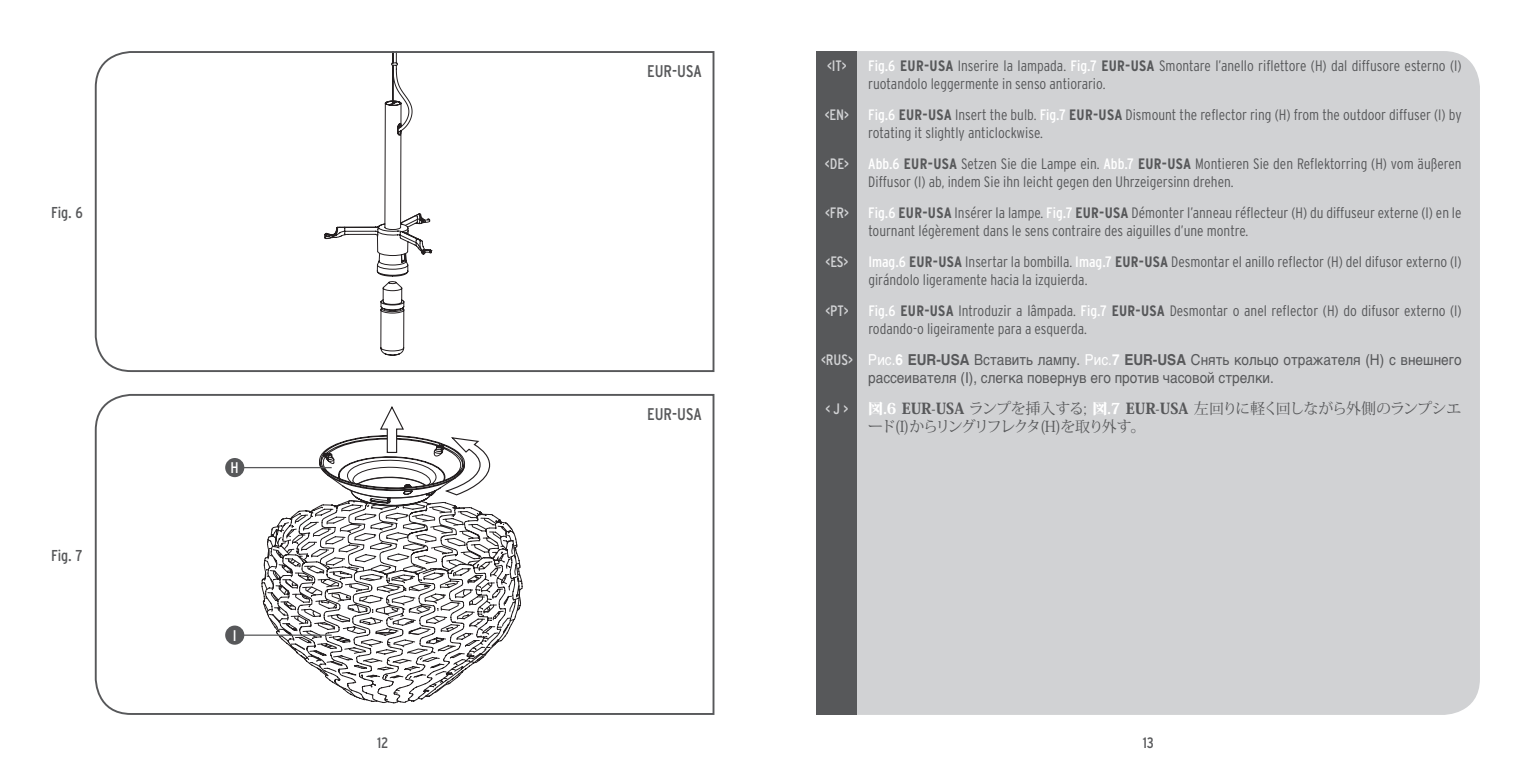
<style>
.page{position:relative;width:1531px;height:766px;background:#fff}
.page>*{position:absolute;margin:0;border:0;box-sizing:border-box;transform-origin:0 0}
.t1{font:condensed 16.88px "Interstate";color:#57585a}
.t2{font:condensed 15.75px "Interstate";color:#57585a}
.t3{font:condensed 15.53px "Interstate";color:#fff}
.t4{font:300 condensed 15.08px/18px "Interstate";color:#57585a}
.t5{font:15.08px/18px "Helvetica";color:#57585a;scale:.9 1}
.t6{font:15.08px/18px "Koz Min Pro";letter-spacing:-.09em;color:#57585a}
.t7{font:condensed 15.08px "Interstate";color:#d1d2d4}
.t8{font:condensed 15.08px "Interstate";color:#57585a}
.s1{font-weight:400;color:#fff}
.s2{font-weight:700}
.s3{font-family:"Interstate";font-stretch:condensed;color:#d1d2d4}
.s4{color:#fff}
.s5{font-weight:700;color:#fff}
.s6{font-weight:800;color:#fff}
.s7{font-weight:800}
</style>
<div class="page">
<div style="left:857px;top:51px;width:623px;height:663px;background:#d1d2d4"></div>
<div style="left:816px;top:51px;width:41px;height:663px;background:#57585a"></div>
<svg style="left:94px;top:51px;width:621px;height:321px"></svg>
<svg style="left:94px;top:394px;width:621px;height:321px"></svg>
<hr style="left:235px;top:467px;width:97px;height:1px;background:#57585a">
<div style="left:225px;top:458px;width:19px;height:19px;background:#57585a;border-radius:50%"></div>
<hr style="left:235px;top:634px;width:97px;height:1px;background:#57585a">
<div style="left:225px;top:625px;width:19px;height:19px;background:#57585a;border-radius:50%"></div>
<p class="t2" style="left:51px;top:203px;width:33px">Fig. 6</p>
<p class="t2" style="left:51px;top:546px;width:33px">Fig. 7</p>
<p class="t3" style="left:231px;top:459px;width:10px">H</p>
<p class="t3" style="left:233px;top:626px;width:5px">I</p>
<p class="t1" style="left:647px;top:62px;width:56px">EUR-USA</p>
<p class="t1" style="left:647px;top:405px;width:56px">EUR-USA</p>
<p class="t7" style="left:827px;top:57px;width:21px">&lt;IT&gt;</p>
<p class="t4" style="left:868px;top:57px;width:595px"><span class="s1">Fig.6</span> <span class="s2">EUR-USA</span> Inserire la lampada. <span class="s1">Fig.7</span> <span class="s2">EUR-USA</span> Smontare l’anello riflettore (H) dal diffusore esterno (I) ruotandolo leggermente in senso antiorario.</p>
<p class="t7" style="left:825px;top:106px;width:26px">&lt;EN&gt;</p>
<p class="t4" style="left:868px;top:106px;width:595px"><span class="s1">Fig.6</span> <span class="s2">EUR-USA</span> Insert the bulb. <span class="s1">Fig.7</span> <span class="s2">EUR-USA</span> Dismount the reflector ring (H) from the outdoor diffuser (I) by rotating it slightly anticlockwise.</p>
<p class="t7" style="left:825px;top:155px;width:26px">&lt;DE&gt;</p>
<p class="t4" style="left:868px;top:155px;width:595px"><span class="s1">Abb.6</span> <span class="s2">EUR-USA</span> Setzen Sie die Lampe ein. <span class="s1">Abb.7</span> <span class="s2">EUR-USA</span> Montieren Sie den Reflektorring (H) vom äußeren<br>Diffusor (I) ab, indem Sie ihn leicht gegen den Uhrzeigersinn drehen.</p>
<p class="t7" style="left:825px;top:204px;width:25px">&lt;FR&gt;</p>
<p class="t4" style="left:868px;top:204px;width:595px"><span class="s1">Fig.6</span> <span class="s2">EUR-USA</span> Insérer la lampe. <span class="s1">Fig.7</span> <span class="s2">EUR-USA</span> Démonter l’anneau réflecteur (H) du diffuseur externe (I) en le tournant légèrement dans le sens contraire des aiguilles d’une montre.</p>
<p class="t7" style="left:825px;top:253px;width:25px">&lt;ES&gt;</p>
<p class="t4" style="left:868px;top:252px;width:595px"><span class="s1">Imag.6</span> <span class="s2">EUR-USA</span> Insertar la bombilla. <span class="s1">Imag.7</span> <span class="s2">EUR-USA</span> Desmontar el anillo reflector (H) del difusor externo (I) girándolo ligeramente hacia la izquierda.</p>
<p class="t7" style="left:825px;top:302px;width:25px">&lt;PT&gt;</p>
<p class="t4" style="left:868px;top:301px;width:595px"><span class="s1">Fig.6</span> <span class="s2">EUR-USA</span> Introduzir a lâmpada. <span class="s1">Fig.7</span> <span class="s2">EUR-USA</span> Desmontar o anel reflector (H) do difusor externo (I) rodando-o ligeiramente para a esquerda.</p>
<p class="t5" style="left:868px;top:351px;width:661px;text-indent:-47px"><span class="s3">&lt;RUS&gt;</span> <span class="s4">Рис.</span><span class="s5">6</span> <span class="s2">EUR-USA</span> Вставить лампу. <span class="s4">Рис.</span><span class="s5">7</span> <span class="s2">EUR-USA</span> Снять кольцо отражателя (H) с внешнего рассеивателя (I), слегка повернув его против часовой стрелки.</p>
<p class="t7" style="left:825px;top:400px;width:25px">&lt; J &gt;</p>
<p class="t6" style="left:868px;top:399px;width:595px"><span class="s6">図.6</span> <span class="s7">EUR-USA</span> ランプを挿入する; <span class="s6">図.7</span> <span class="s7">EUR-USA</span> 左回りに軽く回しながら外側のランプシエード(I)からリングリフレクタ(H)を取り外す。</p>
<p class="t8" style="left:377px;top:734px;width:13px">12</p>
<p class="t8" style="left:1142px;top:734px;width:13px">13</p>
</div>
